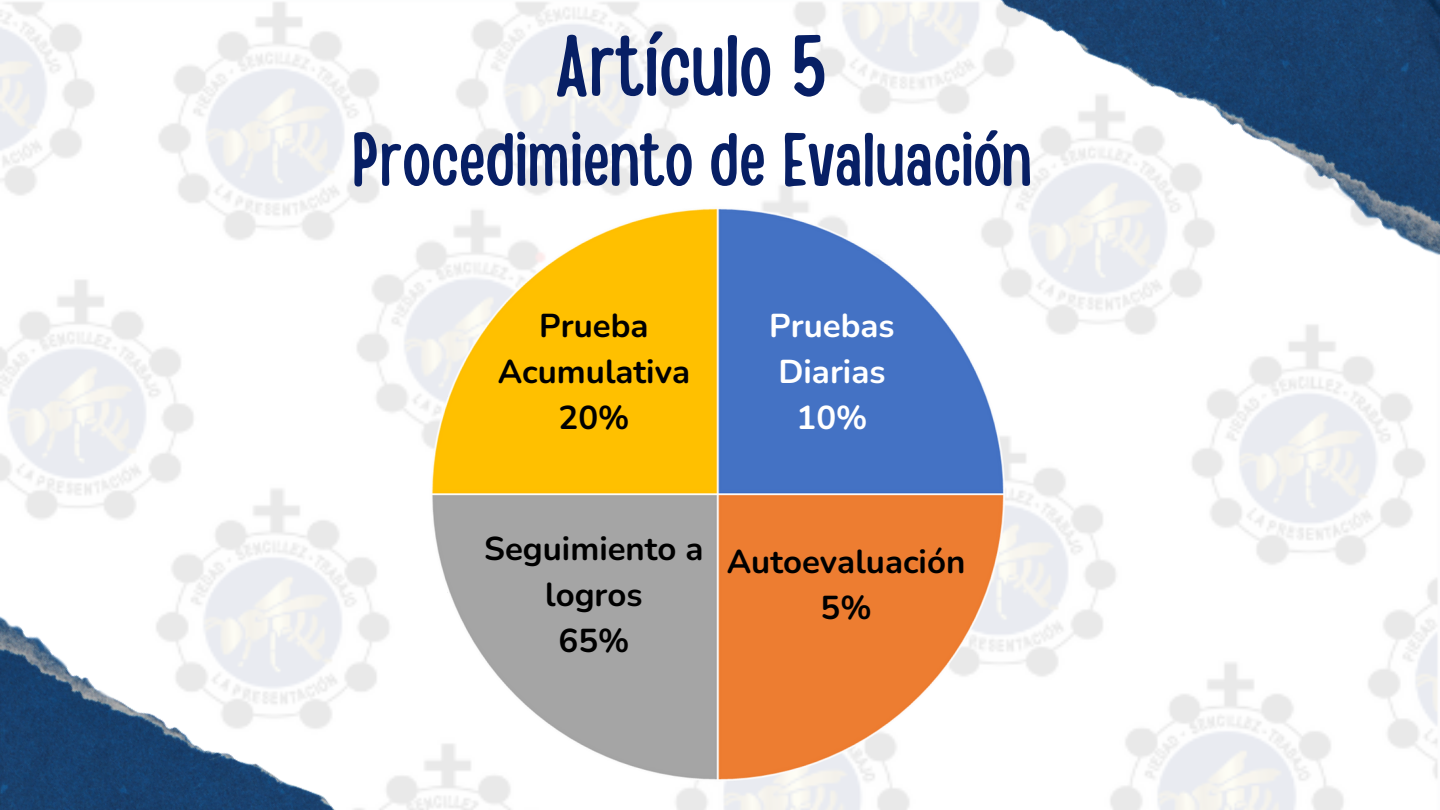
<style>
.page{position:relative;width:1440px;height:810px;background:#fff}
.page>*{position:absolute;margin:0;border:0;box-sizing:border-box;transform-origin:0 0}
.t1{font:86px "Handy Casual Condensed";color:#071f65}
.t2{font:75px "Handy Casual Condensed";color:#071f65}
.t3{font:700 33px/45.8px "Nunito";color:#000;text-align:center}
.t4{font:700 33px/45.8px "Nunito";color:#fff}
</style>
<div class="page">
<img style="left:0;top:180px;width:830px;height:630px">
<img style="left:587px;top:0;width:853px;height:672px">
<img style="left:424px;top:201px;width:591px;height:585px">
<p class="t1" style="left:556px;top:10px;width:274px">Artículo 5</p>
<p class="t2" style="left:352px;top:111px;width:681px">Procedimiento de Evaluación</p>
<p class="t3" style="left:498px;top:303px;width:194px">Prueba<br>Acumulativa</p>
<p class="t3" style="left:559px;top:395px;width:72px">20%</p>
<p class="t4" style="left:769px;top:303px;width:127px">Pruebas<br>Diarias</p>
<p class="t4" style="left:797px;top:395px;width:72px">10%</p>
<p class="t3" style="left:484px;top:526px;width:221px">Seguimiento a logros</p>
<p class="t3" style="left:559px;top:618px;width:72px">65%</p>
<p class="t3" style="left:727px;top:540px;width:240px">Autoevaluación</p>
<p class="t3" style="left:821px;top:585px;width:52px">5%</p>
</div>
